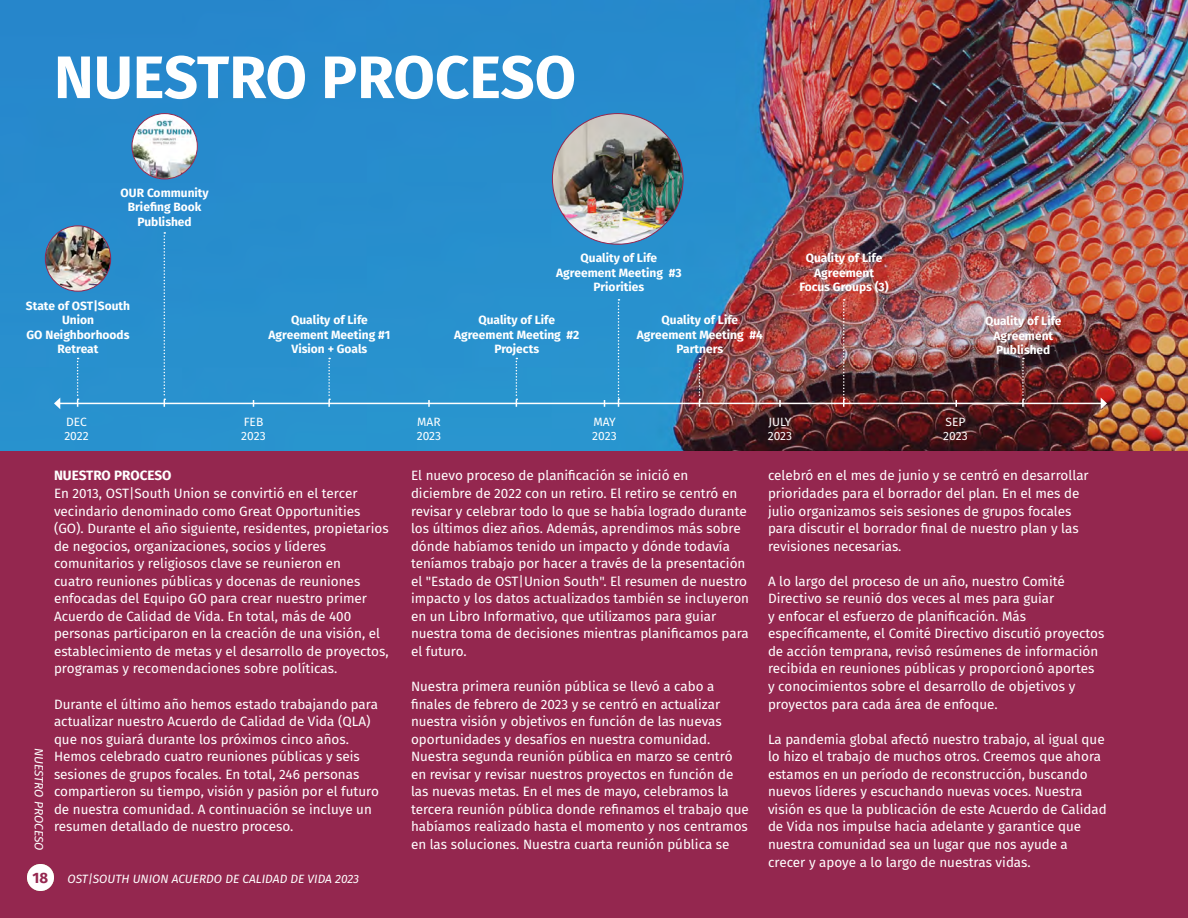
<style>
.page{position:relative;width:1188px;height:918px;background:#94274f}
.page>*{position:absolute;margin:0;border:0;box-sizing:border-box;transform-origin:0 0}
.t1{font:700 60px "Fira Sans";color:#fff}
.t2{font:700 15px "Fira Sans";color:#94274f}
.t3{font:13.5px/17.5px "Fira Sans";color:#fff}
.t4{font:700 13.5px "Fira Sans";color:#fff}
.t5{font:700 12px/14.4px "Fira Sans";color:#fff;text-align:center}
.t6{font:italic 12px "Fira Sans";color:#fff}
.t7{font:12px "Fira Sans";color:#fff}
.s1{font-weight:400;font-size:12px;color:#fff}
</style>
<div class="page">
<img style="left:0;top:0;width:1188px;height:451px">
<hr style="left:60px;top:403px;width:1041px;height:1px;background:#fff">
<svg style="left:54px;top:398px;width:6px;height:11px"></svg>
<svg style="left:1101px;top:398px;width:6px;height:11px"></svg>
<svg style="left:428px;top:400px;width:2px;height:7px"></svg>
<svg style="left:779px;top:400px;width:2px;height:7px"></svg>
<div style="left:27px;top:864px;width:27px;height:27px;background:#fff;border-radius:50%"></div>
<svg style="left:1022px;top:358px;width:2px;height:49px"></svg>
<svg style="left:328px;top:358px;width:2px;height:49px"></svg>
<svg style="left:516px;top:358px;width:1px;height:49px"></svg>
<svg style="left:699px;top:358px;width:2px;height:49px"></svg>
<svg style="left:618px;top:299px;width:2px;height:108px"></svg>
<svg style="left:843px;top:299px;width:2px;height:108px"></svg>
<img style="left:45px;top:226px;width:66px;height:65px;border-radius:33px">
<div style="left:45px;top:226px;width:66px;height:65px;border:1px solid #94274f;border-radius:50%"></div>
<img style="left:132px;top:117px;width:65px;height:62px">
<div style="left:132px;top:113px;width:66px;height:66px;border:1px solid #94274f;border-radius:50%"></div>
<svg style="left:164px;top:232px;width:1px;height:175px"></svg>
<img style="left:552px;top:114px;width:131px;height:130px;border-radius:65px">
<svg style="left:77px;top:358px;width:2px;height:49px"></svg>
<p class="t1" style="left:54px;top:27px;width:524px">NUESTRO PROCESO</p>
<p class="t5" style="left:121px;top:185px;width:90px">OUR Community</p>
<p class="t5" style="left:128px;top:199px;width:75px">Briefing Book</p>
<p class="t5" style="left:138px;top:213px;width:56px">Published</p>
<p class="t5" style="left:26px;top:298px;width:106px">State of OST|South<br>Union</p>
<p class="t5" style="left:27px;top:327px;width:105px">GO Neighborhoods</p>
<p class="t5" style="left:58px;top:341px;width:42px">Retreat</p>
<p class="t7" style="left:66px;top:413px;width:22px">DEC</p>
<p class="t7" style="left:64px;top:427px;width:26px">2022</p>
<p class="t5" style="left:556px;top:250px;width:127px">Quality of Life<br>Agreement Meeting #3<br>Priorities</p>
<p class="t5" style="left:806px;top:250px;width:78px">Quality of Life<br>Agreement</p>
<p class="t5" style="left:799px;top:279px;width:91px">Focus Groups (3)</p>
<p class="t5" style="left:269px;top:312px;width:123px">Quality of Life<br>Agreement Meeting #1<br>Vision + Goals</p>
<p class="t5" style="left:454px;top:312px;width:127px">Quality of Life<br>Agreement Meeting #2<br>Projects</p>
<p class="t5" style="left:637px;top:312px;width:127px">Quality of Life<br>Agreement Meeting #4<br>Partners</p>
<p class="t7" style="left:244px;top:413px;width:21px">FEB</p>
<p class="t7" style="left:241px;top:427px;width:26px">2023</p>
<p class="t7" style="left:417px;top:413px;width:25px">MAR</p>
<p class="t7" style="left:417px;top:427px;width:26px">2023</p>
<p class="t7" style="left:593px;top:413px;width:24px">MAY</p>
<p class="t7" style="left:592px;top:427px;width:26px">2023</p>
<p class="t7" style="left:768px;top:413px;width:25px">JULY</p>
<p class="t7" style="left:768px;top:427px;width:26px">2023</p>
<p class="t5" style="left:985px;top:313px;width:78px">Quality of Life</p>
<p class="t5" style="left:993px;top:327px;width:61px">Agreement</p>
<p class="t5" style="left:996px;top:342px;width:56px">Published</p>
<p class="t7" style="left:946px;top:413px;width:21px">SEP</p>
<p class="t7" style="left:943px;top:427px;width:26px">2023</p>
<p class="t6" style="left:48px;top:748px;width:104px;rotate:90deg">NUESTRO PROCESO</p>
<p class="t4" style="left:54px;top:464px;width:119px">NUESTRO PROCESO</p>
<p class="t3" style="left:54px;top:484px;width:336px">En 2013, OST|South Union se convirtió en el tercer vecindario denominado como Great Opportunities (GO). Durante el año siguiente, residentes, propietarios de negocios, organizaciones, socios y líderes comunitarios y religiosos clave se reunieron en<br>cuatro reuniones públicas y docenas de reuniones enfocadas del Equipo GO para crear nuestro primer Acuerdo de Calidad de Vida. En total, más de 400 personas participaron en la creación de una visión, el establecimiento de metas y el desarrollo de proyectos, programas y recomendaciones sobre políticas.</p>
<p class="t3" style="left:54px;top:695px;width:327px">Durante el último año hemos estado trabajando para actualizar nuestro Acuerdo de Calidad de Vida (QLA) que nos guiará durante los próximos cinco años.<br>Hemos celebrado cuatro reuniones públicas y seis sesiones de grupos focales. En total, 246 personas compartieron su tiempo, visión y pasión por el futuro de nuestra comunidad. A continuación se incluye un resumen detallado de nuestro proceso.</p>
<p class="t2" style="left:33px;top:865px;width:17px">18<span class="s1">25</span></p>
<p class="t6" style="left:68px;top:870px;width:293px">OST|SOUTH UNION ACUERDO DE CALIDAD DE VIDA 2023</p>
<p class="t3" style="left:411px;top:467px;width:340px">El nuevo proceso de planificación se inició en diciembre de 2022 con un retiro. El retiro se centró en revisar y celebrar todo lo que se había logrado durante los últimos diez años. Además, aprendimos más sobre dónde habíamos tenido un impacto y dónde todavía teníamos trabajo por hacer a través de la presentación el "Estado de OST|Union South". El resumen de nuestro impacto y los datos actualizados también se incluyeron en un Libro Informativo, que utilizamos para guiar nuestra toma de decisiones mientras planificamos para el futuro.</p>
<p class="t3" style="left:411px;top:677px;width:339px">Nuestra primera reunión pública se llevó a cabo a finales de febrero de 2023 y se centró en actualizar nuestra visión y objetivos en función de las nuevas oportunidades y desafíos en nuestra comunidad.<br>Nuestra segunda reunión pública en marzo se centró en revisar y revisar nuestros proyectos en función de las nuevas metas. En el mes de mayo, celebramos la tercera reunión pública donde refinamos el trabajo que habíamos realizado hasta el momento y nos centramos en las soluciones. Nuestra cuarta reunión pública se</p>
<p class="t3" style="left:768px;top:467px;width:322px">celebró en el mes de junio y se centró en desarrollar prioridades para el borrador del plan. En el mes de julio organizamos seis sesiones de grupos focales para discutir el borrador final de nuestro plan y las revisiones necesarias.</p>
<p class="t3" style="left:768px;top:572px;width:338px">A lo largo del proceso de un año, nuestro Comité Directivo se reunió dos veces al mes para guiar<br>y enfocar el esfuerzo de planificación. Más específicamente, el Comité Directivo discutió proyectos de acción temprana, revisó resúmenes de información recibida en reuniones públicas y proporcionó aportes y conocimientos sobre el desarrollo de objetivos y proyectos para cada área de enfoque.</p>
<p class="t3" style="left:768px;top:730px;width:340px">La pandemia global afectó nuestro trabajo, al igual que lo hizo el trabajo de muchos otros. Creemos que ahora estamos en un período de reconstrucción, buscando nuevos líderes y escuchando nuevas voces. Nuestra visión es que la publicación de este Acuerdo de Calidad de Vida nos impulse hacia adelante y garantice que nuestra comunidad sea un lugar que nos ayude a crecer y apoye a lo largo de nuestras vidas.</p>
</div>
